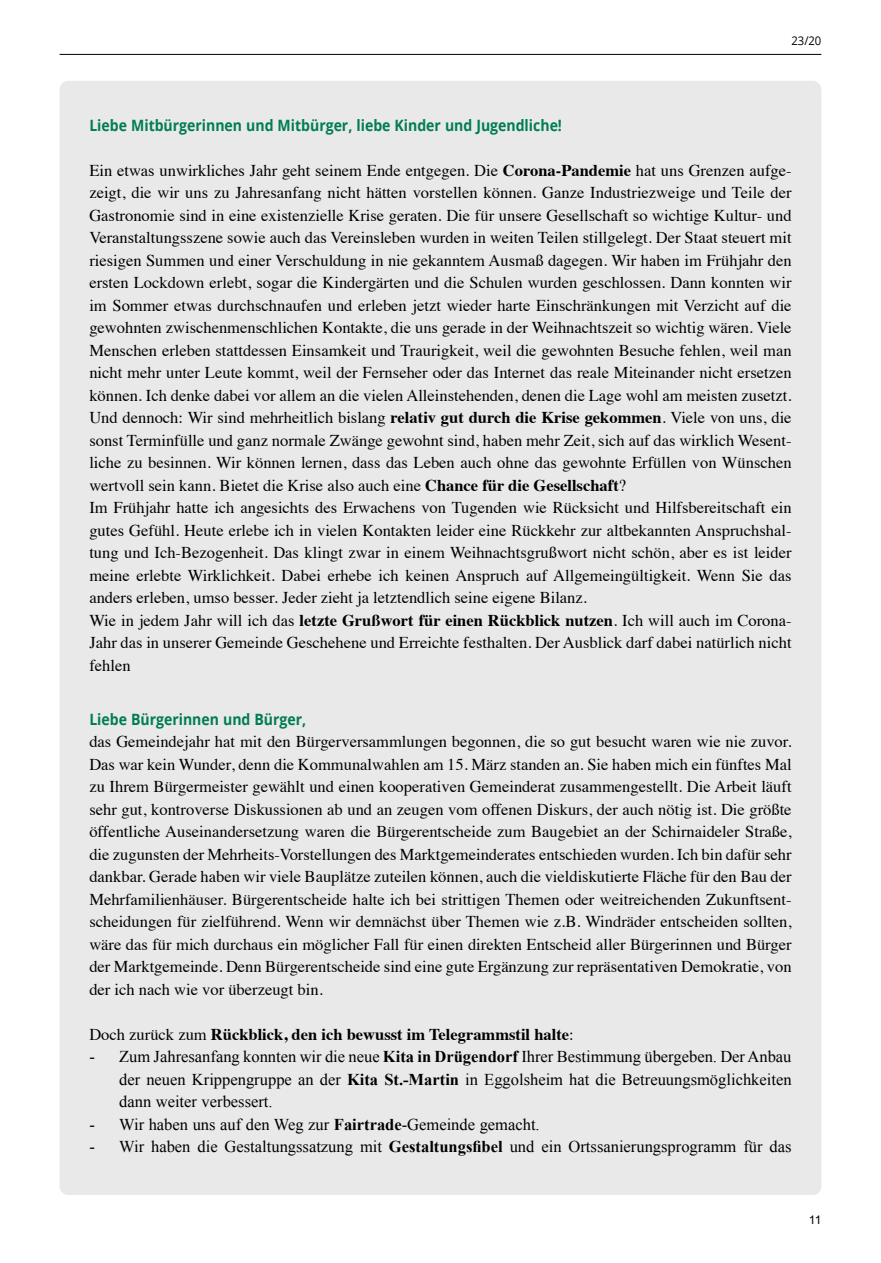
<style>
.page{position:relative;width:881px;height:1263px;background:#fff}
.page>*{position:absolute;margin:0;border:0;box-sizing:border-box;transform-origin:0 0}
.t1{font:16.5px/22.5px "Times";color:#000}
.t2{font:16.5px/22.5px "Times New Roman";color:#000;text-align:justify}
.t3{font:700 16.5px "Times";color:#000}
.t4{font:700 15.6px "Open Sans";color:#007d51;scale:.9 1}
.t5{font:12px "Open Sans";color:#000;scale:.94 1}
.t6{font:12px "Arial";color:#000}
.s1{font-weight:700}
.s2{font-weight:400}
</style>
<div class="page">
<hr style="left:60px;top:54px;width:761px;height:1px;background:#000">
<div style="left:60px;top:81px;width:761px;height:1114px;background:#e9e9e9;border-radius:9px"></div>
<p class="t5" style="left:791px;top:32px;width:33px">23/20</p>
<p class="t4" style="left:89px;top:114px;width:526px">Liebe Mitbürgerinnen und Mitbürger, liebe Kinder und Jugendliche!</p>
<p class="t1" style="left:89px;top:157px;width:703px">Ein etwas unwirkliches Jahr geht seinem Ende entgegen. Die <span class="s1">Corona-Pandemie</span> hat uns Grenzen aufge&shy;zeigt, die wir uns zu Jahresanfang nicht hätten vorstellen können. Ganze Industriezweige und Teile der Gastronomie sind in eine existenzielle Krise geraten. Die für unsere Gesellschaft so wichtige Kultur- und Veranstaltungsszene sowie auch das Vereinsleben wurden in weiten Teilen stillgelegt. Der Staat steuert mit riesigen Summen und einer Verschuldung in nie gekanntem Ausmaß dagegen. Wir haben im Frühjahr den ersten Lockdown erlebt, sogar die Kindergärten und die Schulen wurden geschlossen. Dann konnten wir im Sommer etwas durchschnaufen und erleben jetzt wieder harte Einschränkungen mit Verzicht auf die gewohnten zwischenmenschlichen Kontakte, die uns gerade in der Weihnachtszeit so wichtig wären. Viele Menschen erleben stattdessen Einsamkeit und Traurigkeit, weil die gewohnten Besuche fehlen, weil man nicht mehr unter Leute kommt, weil der Fernseher oder das Internet das reale Miteinander nicht ersetzen können. Ich denke dabei vor allem an die vielen Alleinstehenden, denen die Lage wohl am meisten zusetzt.<br>Und dennoch: Wir sind mehrheitlich bislang <span class="s1">relativ gut durch die Krise gekommen</span>. Viele von uns, die sonst Terminfülle und ganz normale Zwänge gewohnt sind, haben mehr Zeit, sich auf das wirklich Wesent&shy;liche zu besinnen. Wir können lernen, dass das Leben auch ohne das gewohnte Erfüllen von Wünschen wertvoll sein kann. Bietet die Krise also auch eine <span class="s1">Chance für die Gesellschaft</span>?<br>Im Frühjahr hatte ich angesichts des Erwachens von Tugenden wie Rücksicht und Hilfsbereitschaft ein gutes Gefühl. Heute erlebe ich in vielen Kontakten leider eine Rückkehr zur altbekannten Anspruchshal&shy;tung und Ich-Bezogenheit. Das klingt zwar in einem Weihnachtsgrußwort nicht schön, aber es ist leider meine erlebte Wirklichkeit. Dabei erhebe ich keinen Anspruch auf Allgemeingültigkeit. Wenn Sie das anders erleben, umso besser. Jeder zieht ja letztendlich seine eigene Bilanz.<br>Wie in jedem Jahr will ich das <span class="s1">letzte Grußwort für einen Rückblick nutzen</span>. Ich will auch im Corona-Jahr das in unserer Gemeinde Geschehene und Erreichte festhalten. Der Ausblick darf dabei natürlich nicht fehlen</p>
<p class="t4" style="left:89px;top:708px;width:242px">Liebe Bürgerinnen und Bürger,</p>
<p class="t1" style="left:89px;top:729px;width:703px;text-align:justify">das Gemeindejahr hat mit den Bürgerversammlungen begonnen, die so gut besucht waren wie nie zuvor.<br>Das war kein Wunder, denn die Kommunalwahlen am 15. März standen an. Sie haben mich ein fünftes Mal zu Ihrem Bürgermeister gewählt und einen kooperativen Gemeinderat zusammengestellt. Die Arbeit läuft sehr gut, kontroverse Diskussionen ab und an zeugen vom offenen Diskurs, der auch nötig ist. Die größte öffentliche Auseinandersetzung waren die Bürgerentscheide zum Baugebiet an der Schirnaideler Straße, die zugunsten der Mehrheits-Vorstellungen des Marktgemeinderates entschieden wurden. Ich bin dafür sehr dankbar. Gerade haben wir viele Bauplätze zuteilen können, auch die vieldiskutierte Fläche für den Bau der Mehrfamilienhäuser. Bürgerentscheide halte ich bei strittigen Themen oder weitreichenden Zukunftsent&shy;scheidungen für zielführend. Wenn wir demnächst über Themen wie z.B. Windräder entscheiden sollten, wäre das für mich durchaus ein möglicher Fall für einen direkten Entscheid aller Bürgerinnen und Bürger der Marktgemeinde. Denn Bürgerentscheide sind eine gute Ergänzung zur repräsentativen Demokratie, von der ich nach wie vor überzeugt bin.</p>
<p class="t3" style="left:89px;top:1018px;width:485px"><span class="s2">Doch zurück zum</span> Rückblick, den ich bewusst im Telegrammstil halte<span class="s2">:</span></p>
<p class="t2" style="left:119px;top:1045px;width:673px;text-indent:-30px">- Zum Jahresanfang konnten wir die neue <span class="s1">Kita in Drügendorf</span> Ihrer Bestimmung übergeben. Der Anbau der neuen Krippengruppe an der <span class="s1">Kita St.-Martin</span> in Eggolsheim hat die Betreuungsmöglichkeiten dann weiter verbessert.</p>
<p class="t2" style="left:89px;top:1113px;width:451px">- Wir haben uns auf den Weg zur <span class="s1">Fairtrade</span>-Gemeinde gemacht.</p>
<p class="t2" style="left:89px;top:1135px;width:703px">- Wir haben die Gestaltungssatzung mit <span class="s1">Gestaltungsfibel</span> und ein Ortssanierungsprogramm für das</p>
<p class="t6" style="left:808px;top:1211px;width:14px">11</p>
</div>
